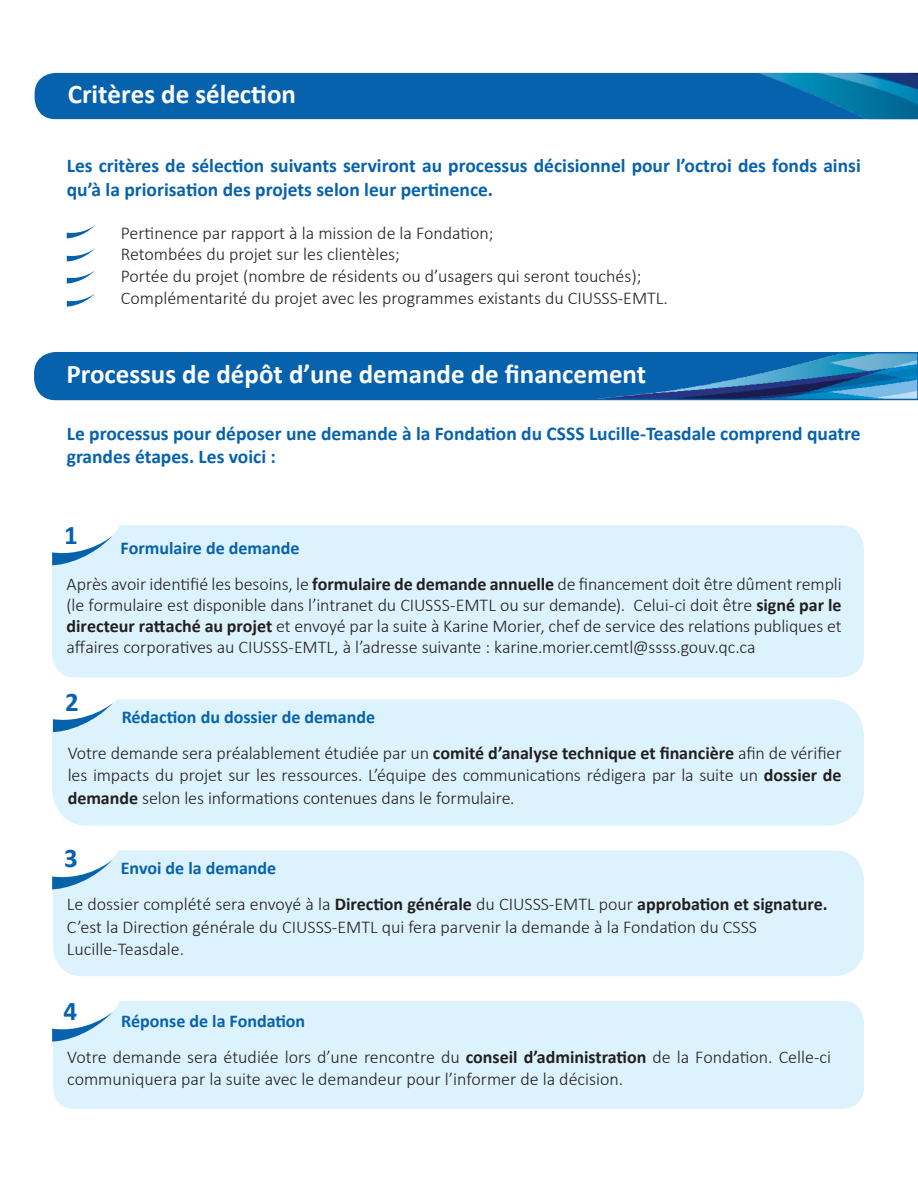
<style>
.page{position:relative;width:918px;height:1188px;background:#fff}
.page>*{position:absolute;margin:0;border:0;box-sizing:border-box;transform-origin:0 0}
.t1{font:700 27px "Calibri";color:#fff}
.t2{font:700 27px "Calibri";color:#0662ad}
.t3{font:700 19.5px/22.5px "Calibri";color:#0662ad}
.t4{font:300 18px/22.5px "Calibri";color:#231f20;text-align:justify}
.t5{font:700 18px "Calibri";color:#0662ad}
.s1{font-weight:700}
</style>
<div class="page">
<div style="left:52px;top:525px;width:812px;height:153px;background:#dcf2fc;border-radius:23px"></div>
<svg style="left:34px;top:352px;width:884px;height:49px;background:#1469af"></svg>
<img style="left:35px;top:73px;width:883px;height:46px">
<div style="left:53px;top:1001px;width:811px;height:108px;background:#dcf2fc;border-radius:21px"></div>
<div style="left:53px;top:850px;width:811px;height:126px;background:#dcf2fc;border-radius:30px"></div>
<div style="left:52px;top:699px;width:812px;height:127px;background:#dcf2fc;border-radius:36px"></div>
<svg style="left:67px;top:225px;width:28px;height:13px"></svg>
<svg style="left:67px;top:248px;width:28px;height:13px"></svg>
<svg style="left:67px;top:270px;width:28px;height:14px"></svg>
<svg style="left:67px;top:294px;width:28px;height:13px"></svg>
<svg style="left:52px;top:850px;width:67px;height:39px"></svg>
<svg style="left:52px;top:1001px;width:67px;height:41px"></svg>
<svg style="left:52px;top:675px;width:67px;height:57px"></svg>
<svg style="left:52px;top:525px;width:67px;height:40px"></svg>
<p class="t1" style="left:68px;top:77px;width:230px">Critères de sélection</p>
<p class="t3" style="left:67px;top:154px;width:796px;line-height:23.4px">Les critères de sélection suivants serviront au processus décisionnel pour l’octroi des fonds ainsi qu’à la priorisation des projets selon leur pertinence.</p>
<p class="t4" style="left:121px;top:221px;width:374px">Pertinence par rapport à la mission de la Fondation;</p>
<p class="t4" style="left:121px;top:243px;width:281px">Retombées du projet sur les clientèles;</p>
<p class="t4" style="left:121px;top:265px;width:522px">Portée du projet (nombre de résidents ou d’usagers qui seront touchés);</p>
<p class="t4" style="left:121px;top:286px;width:549px">Complémentarité du projet avec les programmes existants du CIUSSS-EMTL.</p>
<p class="t1" style="left:66px;top:357px;width:581px">Processus de dépôt d’une demande de financement</p>
<p class="t3" style="left:67px;top:423px;width:795px">Le processus pour déposer une demande à la Fondation du CSSS Lucille-Teasdale comprend quatre grandes étapes. Les voici :</p>
<p class="t2" style="left:64px;top:518px;width:15px">1</p>
<p class="t5" style="left:121px;top:536px;width:180px">Formulaire de demande</p>
<p class="t4" style="left:67px;top:573px;width:777px;line-height:21px">Après avoir identifié les besoins, le <span class="s1">formulaire de demande annuelle</span> de financement doit être dûment rempli (le formulaire est disponible dans l’intranet du CIUSSS-EMTL ou sur demande). Celui-ci doit être <span class="s1">signé par le directeur rattaché au projet</span> et envoyé par la suite à Karine Morier, chef de service des relations publiques et affaires corporatives au CIUSSS-EMTL, à l’adresse suivante : karine.morier.cemtl@ssss.gouv.qc.ca</p>
<p class="t2" style="left:65px;top:684px;width:15px">2</p>
<p class="t5" style="left:122px;top:705px;width:255px">Rédaction du dossier de demande</p>
<p class="t4" style="left:68px;top:741px;width:775px">Votre demande sera préalablement étudiée par un <span class="s1">comité d’analyse technique et financière</span> afin de vérifier les impacts du projet sur les ressources. L’équipe des communications rédigera par la suite un <span class="s1">dossier de demande</span> selon les informations contenues dans le formulaire.</p>
<p class="t2" style="left:64px;top:840px;width:15px">3</p>
<p class="t5" style="left:121px;top:857px;width:157px">Envoi de la demande</p>
<p class="t4" style="left:67px;top:893px;width:762px">Le dossier complété sera envoyé à la <span class="s1">Direction générale</span> du CIUSSS-EMTL pour <span class="s1">approbation et signature.<br></span>C’est la Direction générale du CIUSSS-EMTL qui fera parvenir la demande à la Fondation du CSSS</p>
<p class="t4" style="left:67px;top:938px;width:119px">Lucille-Teasdale.</p>
<p class="t2" style="left:64px;top:994px;width:15px">4</p>
<p class="t5" style="left:121px;top:1009px;width:186px">Réponse de la Fondation</p>
<p class="t4" style="left:67px;top:1045px;width:765px">Votre demande sera étudiée lors d’une rencontre du <span class="s1">conseil d’administration</span> de la Fondation. Celle-ci communiquera par la suite avec le demandeur pour l’informer de la décision.</p>
</div>
